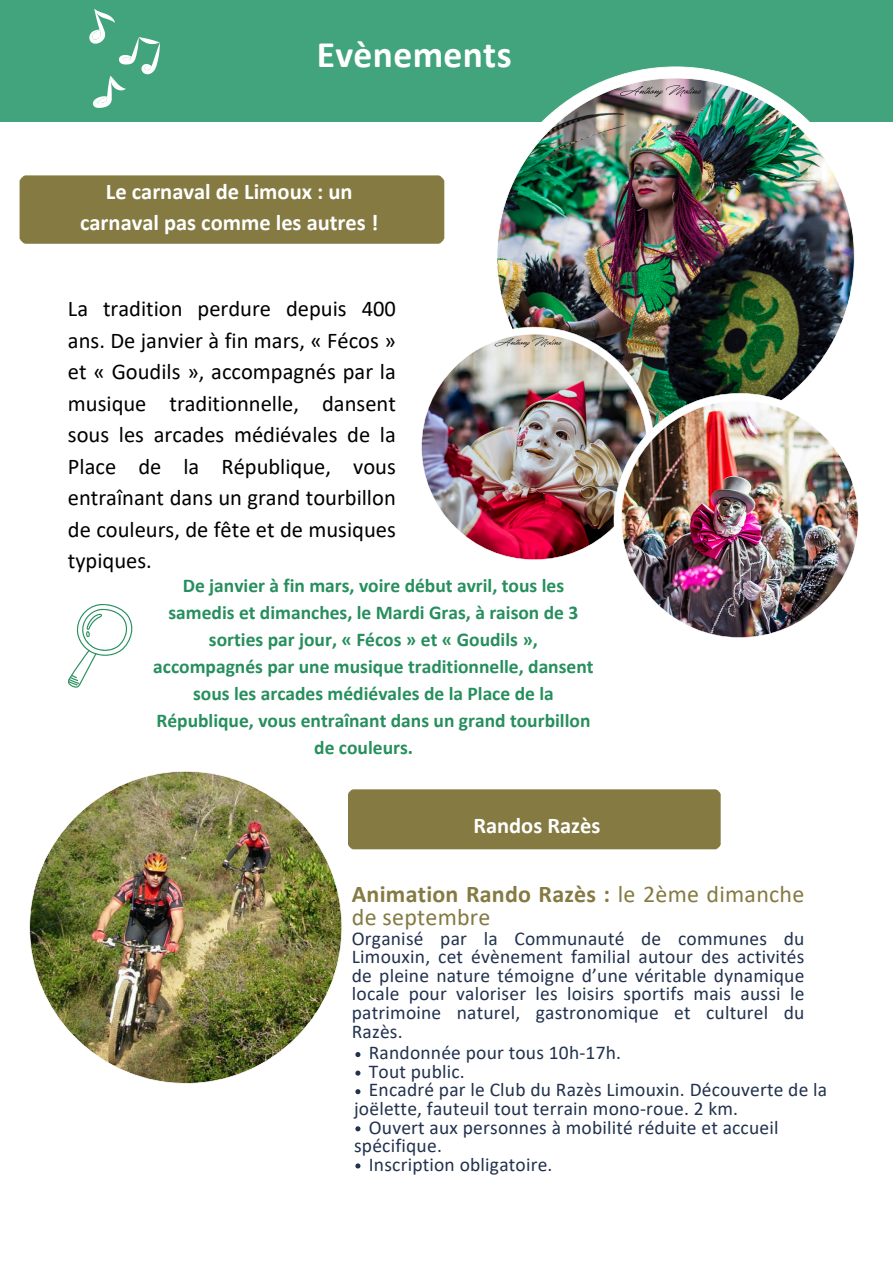
<style>
.page{position:relative;width:893px;height:1263px;background:#fff}
.page>*{position:absolute;margin:0;border:0;box-sizing:border-box;transform-origin:0 0}
.t1{font:700 37.5px "Calibri";letter-spacing:.01em;color:#fff}
.t2{font:24px/23.1px "Calibri";letter-spacing:.01em;color:#847a42}
.t3{font:22.5px/31.5px "Calibri";color:#000;text-align:justify}
.t4{font:700 22.5px/31.5px "Calibri";color:#fff;text-align:center}
.t5{font:19.5px/18.6px "Calibri";letter-spacing:.01em;color:#22324e;text-align:justify}
.t6{font:700 19.5px "Calibri";color:#268f5d}
.s1{font-weight:700}
</style>
<div class="page">
<div style="left:0;top:108px;width:893px;height:14px;background:#41a47d"></div>
<div style="left:0;top:0;width:893px;height:108px;background:#41a47d"></div>
<svg style="left:89px;top:9px;width:71px;height:99px;background:#5cb18f"></svg>
<svg style="left:68px;top:604px;width:65px;height:83px"></svg>
<div style="left:20px;top:175px;width:424px;height:69px;background:#847a42"></div>
<img style="left:485px;top:66px;width:381px;height:327px">
<img style="left:421px;top:327px;width:233px;height:233px">
<img style="left:613px;top:393px;width:246px;height:245px">
<div style="left:352px;top:789px;width:368px;height:60px;background:#847a42"></div>
<img style="left:29px;top:771px;width:323px;height:313px">
<svg style="left:355px;top:1052px;width:5px;height:5px"></svg>
<svg style="left:355px;top:1070px;width:5px;height:6px"></svg>
<svg style="left:355px;top:1089px;width:5px;height:5px"></svg>
<svg style="left:355px;top:1126px;width:5px;height:5px"></svg>
<svg style="left:355px;top:1163px;width:5px;height:5px"></svg>
<p class="t1" style="left:317px;top:38px;width:196px">Evènements</p>
<p class="t4" style="left:80px;top:177px;width:300px">Le carnaval de Limoux : un carnaval pas comme les autres !</p>
<h1 class="t3" style="left:68px;top:295px;width:329px">La tradition perdure depuis 400 ans. De janvier à fin mars, « Fécos » et « Goudils », accompagnés par la musique traditionnelle, dansent sous les arcades médiévales de la Place de la République, vous entraînant dans un grand tourbillon de couleurs, de fête et de musiques typiques.</h1>
<h3 class="t6" style="left:183px;top:577px;width:383px">De janvier à fin mars, voire début avril, tous les</h3>
<h3 class="t6" style="left:168px;top:604px;width:411px">samedis et dimanches, le Mardi Gras, à raison de 3</h3>
<h3 class="t6" style="left:209px;top:631px;width:330px">sorties par jour, « Fécos » et « Goudils »,</h3>
<h3 class="t6" style="left:153px;top:658px;width:442px">accompagnés par une musique traditionnelle, dansent</h3>
<h3 class="t6" style="left:193px;top:685px;width:362px">sous les arcades médiévales de la Place de la</h3>
<h3 class="t6" style="left:156px;top:712px;width:435px">République, vous entraînant dans un grand tourbillon</h3>
<h3 class="t6" style="left:314px;top:739px;width:100px">de couleurs.</h3>
<p class="t4" style="left:473px;top:811px;width:129px">Randos Razès</p>
<h4 class="t2" style="left:352px;top:884px;width:454px"><span class="s1">Animation Rando Razès :</span> le 2ème dimanche de septembre</h4>
<p class="t5" style="left:352px;top:930px;width:454px">Organisé par la Communauté de communes du Limouxin, cet évènement familial autour des activités de pleine nature témoigne d’une véritable dynamique locale pour valoriser les loisirs sportifs mais aussi le patrimoine naturel, gastronomique et culturel du Razès.</p>
<p class="t5" style="left:369px;top:1045px;width:254px">Randonnée pour tous 10h-17h.</p>
<h2 class="t5" style="left:369px;top:1064px;width:97px">Tout public.</h2>
<p class="t5" style="left:369px;top:1082px;width:460px">Encadré par le Club du Razès Limouxin. Découverte de la</p>
<p class="t5" style="left:354px;top:1101px;width:385px">joëlette, fauteuil tout terrain mono-roue. 2 km.</p>
<p class="t5" style="left:369px;top:1119px;width:411px">Ouvert aux personnes à mobilité réduite et accueil</p>
<p class="t5" style="left:354px;top:1138px;width:89px">spécifique.</p>
<p class="t5" style="left:369px;top:1156px;width:185px">Inscription obligatoire.</p>
</div>
